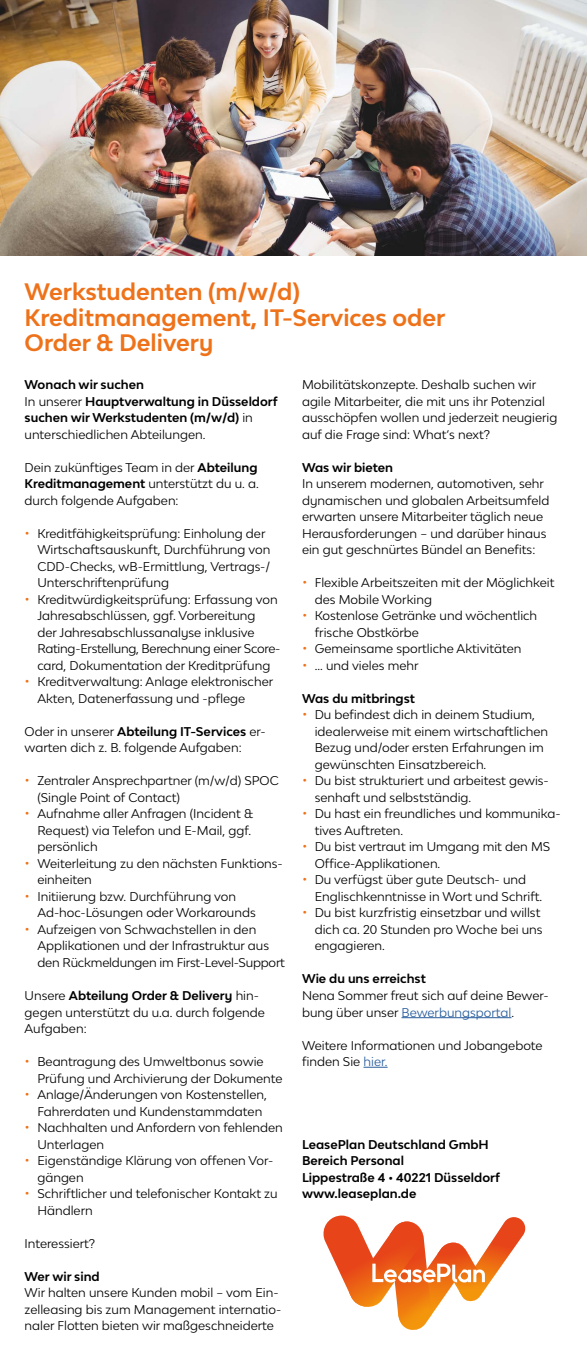
<style>
.page{position:relative;width:587px;height:1353px;background:#fff}
.page>*{position:absolute;margin:0;border:0;box-sizing:border-box;transform-origin:0 0}
.t1{font:700 22.5px/25.5px "Lease Plan";color:#ee7219}
.t2{font:12px/16.5px "Lease Plan";color:#000}
.t3{font:700 12px/16.5px "Lease Plan";color:#000}
.s1{font-weight:400}
.s2{font-weight:700}
.s3{font-size:15px;color:#ee7219}
.s4{color:#275b9b}
</style>
<div class="page">
<hr style="left:401px;top:1017px;width:110px;height:1px;background:#275b9b">
<svg style="left:363px;top:1066px;width:24px;height:1px"></svg>
<svg style="left:323px;top:1215px;width:203px;height:114px"></svg>
<img style="left:0;top:0;width:587px;height:256px">
<h1 class="t1" style="left:25px;top:279px;width:422px">Werkstudenten (m/w/d)<br>Kreditmanagement, IT-Services oder<br>Order &amp; Delivery</h1>
<p class="t3" style="left:25px;top:376px;width:255px">Wonach wir suchen<br><span class="s1">In unserer</span> Hauptverwaltung in Düsseldorf suchen wir Werkstudenten (m/w/d) <span class="s1">in unterschiedlichen Abteilungen.</span></p>
<p class="t2" style="left:25px;top:458px;width:236px;text-align:justify">Dein zukünftiges Team in der <span class="s2">Abteilung Kreditmanagement</span> unterstützt du u. a. durch folgende Aufgaben:</p>
<p class="t2" style="left:37px;top:524px;width:234px;text-indent:-13px"><span class="s3">•</span> Kreditfähigkeitsprüfung: Einholung der Wirtschaftsauskunft, Durchführung von CDD-Checks, wB-Ermittlung, Vertrags-/ Unterschriftenprüfung</p>
<p class="t2" style="left:37px;top:590px;width:244px;text-indent:-13px"><span class="s3">•</span> Kreditwürdigkeitsprüfung: Erfassung von Jahresabschlüssen, ggf. Vorbereitung<br>der Jahresabschlussanalyse inklusive Rating-Erstellung, Berechnung einer Score&shy;card, Dokumentation der Kreditprüfung</p>
<p class="t2" style="left:37px;top:673px;width:237px;text-indent:-13px"><span class="s3">•</span> Kreditverwaltung: Anlage elektronischer<br>Akten, Datenerfassung und -pflege</p>
<p class="t2" style="left:25px;top:722px;width:242px">Oder in unserer <span class="s2">Abteilung IT-Services</span> er&shy;warten dich z. B. folgende Aufgaben:</p>
<p class="t2" style="left:37px;top:772px;width:243px;text-indent:-13px"><span class="s3">•</span> Zentraler Ansprechpartner (m/w/d) SPOC (Single Point of Contact)</p>
<p class="t2" style="left:37px;top:805px;width:217px;text-indent:-13px"><span class="s3">•</span> Aufnahme aller Anfragen (Incident &amp;<br>Request) via Telefon und E-Mail, ggf. persönlich</p>
<p class="t2" style="left:37px;top:854px;width:247px;text-indent:-13px"><span class="s3">•</span> Weiterleitung zu den nächsten Funktions&shy;einheiten</p>
<p class="t2" style="left:37px;top:887px;width:220px;text-indent:-13px"><span class="s3">•</span> Initiierung bzw. Durchführung von<br>Ad-hoc-Lösungen oder Workarounds</p>
<p class="t2" style="left:37px;top:920px;width:249px;text-indent:-13px"><span class="s3">•</span> Aufzeigen von Schwachstellen in den<br>Applikationen und der Infrastruktur aus den Rückmeldungen im First-Level-Support</p>
<p class="t2" style="left:25px;top:986px;width:242px">Unsere <span class="s2">Abteilung Order &amp; Delivery</span> hin&shy;gegen unterstützt du u.a. durch folgende<br>Aufgaben:</p>
<p class="t2" style="left:37px;top:1052px;width:247px;text-indent:-13px"><span class="s3">•</span> Beantragung des Umweltbonus sowie<br>Prüfung und Archivierung der Dokumente</p>
<p class="t2" style="left:37px;top:1085px;width:231px;text-indent:-13px"><span class="s3">•</span> Anlage/Änderungen von Kostenstellen,<br>Fahrerdaten und Kundenstammdaten</p>
<p class="t2" style="left:37px;top:1118px;width:247px;text-indent:-13px"><span class="s3">•</span> Nachhalten und Anfordern von fehlenden<br>Unterlagen</p>
<p class="t2" style="left:37px;top:1151px;width:237px;text-indent:-13px"><span class="s3">•</span> Eigenständige Klärung von offenen Vor&shy;gängen</p>
<p class="t2" style="left:37px;top:1184px;width:242px;text-indent:-13px"><span class="s3">•</span> Schriftlicher und telefonischer Kontakt zu<br>Händlern</p>
<p class="t2" style="left:25px;top:1234px;width:72px">Interessiert?</p>
<p class="t3" style="left:25px;top:1267px;width:77px">Wer wir sind</p>
<p class="t2" style="left:25px;top:1283px;width:258px">Wir halten unsere Kunden mobil – vom Ein&shy;zelleasing bis zum Management internatio&shy;naler Flotten bieten wir maßgeschneiderte</p>
<p class="t2" style="left:302px;top:376px;width:257px">Mobilitätskonzepte. Deshalb suchen wir agile Mitarbeiter, die mit uns ihr Potenzial ausschöpfen wollen und jederzeit neugierig auf die Frage sind: What‘s next?</p>
<p class="t3" style="left:302px;top:458px;width:93px">Was wir bieten</p>
<p class="t2" style="left:302px;top:475px;width:249px">In unserem modernen, automotiven, sehr dynamischen und globalen Arbeitsumfeld erwarten unsere Mitarbeiter täglich neue Herausforderungen – und darüber hinaus ein gut geschnürtes Bündel an Benefits:</p>
<p class="t2" style="left:315px;top:574px;width:241px;text-indent:-13px"><span class="s3">•</span> Flexible Arbeitszeiten mit der Möglichkeit des Mobile Working</p>
<p class="t2" style="left:315px;top:607px;width:224px;text-indent:-13px"><span class="s3">•</span> Kostenlose Getränke und wöchentlich frische Obstkörbe</p>
<p class="t2" style="left:302px;top:640px;width:221px"><span class="s3">•</span> Gemeinsame sportliche Aktivitäten</p>
<p class="t2" style="left:302px;top:656px;width:118px"><span class="s3">•</span> ... und vieles mehr</p>
<p class="t3" style="left:302px;top:689px;width:115px">Was du mitbringst</p>
<p class="t2" style="left:315px;top:706px;width:235px;text-indent:-13px"><span class="s3">•</span> Du befindest dich in deinem Studium, idealerweise mit einem wirtschaftlichen Bezug und/oder ersten Erfahrungen im gewünschten Einsatzbereich.</p>
<p class="t2" style="left:315px;top:772px;width:235px;text-indent:-13px"><span class="s3">•</span> Du bist strukturiert und arbeitest gewis&shy;senhaft und selbstständig.</p>
<p class="t2" style="left:315px;top:805px;width:247px;text-indent:-13px"><span class="s3">•</span> Du hast ein freundliches und kommunika&shy;tives Auftreten.</p>
<p class="t2" style="left:315px;top:838px;width:237px;text-indent:-13px"><span class="s3">•</span> Du bist vertraut im Umgang mit den MS<br>Office-Applikationen.</p>
<p class="t2" style="left:315px;top:871px;width:229px;text-indent:-13px"><span class="s3">•</span> Du verfügst über gute Deutsch- und<br>Englischkenntnisse in Wort und Schrift.</p>
<p class="t2" style="left:315px;top:904px;width:229px;text-indent:-13px"><span class="s3">•</span> Du bist kurzfristig einsetzbar und willst dich ca. 20 Stunden pro Woche bei uns engagieren.</p>
<p class="t3" style="left:302px;top:970px;width:125px">Wie du uns erreichst</p>
<p class="t2" style="left:302px;top:986px;width:248px">Nena Sommer freut sich auf deine Bewer&shy;bung über unser <span class="s4">Bewerbungsportal</span>.</p>
<p class="t2" style="left:302px;top:1036px;width:242px">Weitere Informationen und Jobangebote finden Sie <span class="s4">hier.</span></p>
<p class="t3" style="left:302px;top:1135px;width:199px">LeasePlan Deutschland GmbH<br>Bereich Personal<br>Lippestraße 4 • 40221 Düsseldorf www.leaseplan.de</p>
</div>
